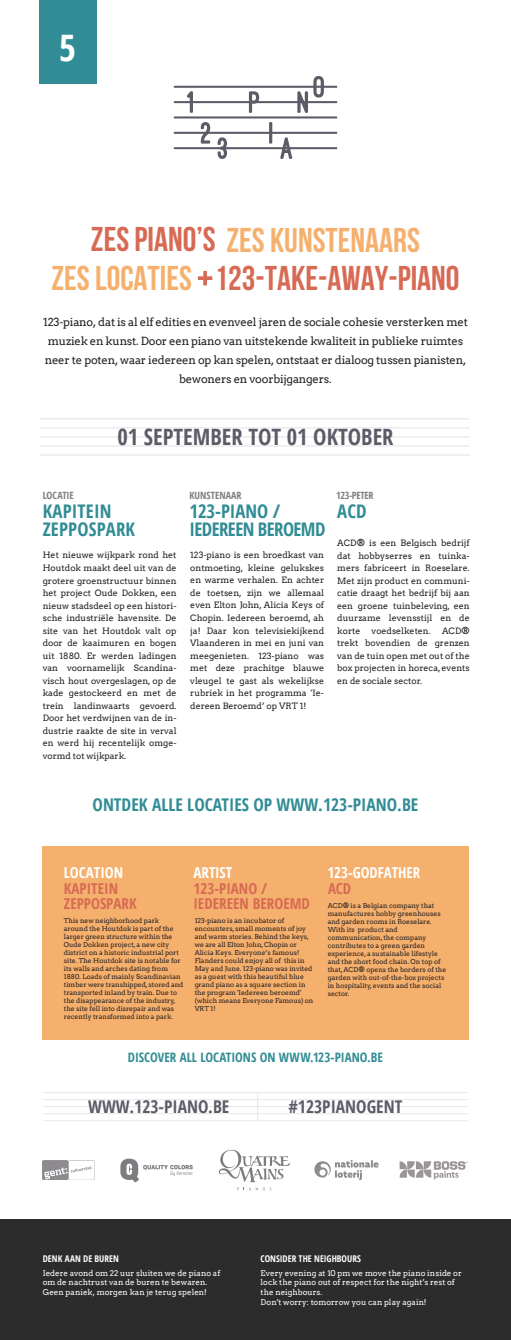
<style>
.page{position:relative;width:511px;height:1340px;background:#fff}
.page>*{position:absolute;margin:0;border:0;box-sizing:border-box;transform-origin:0 0}
.t1{font:700 condensed 36.48px "Open Sans";color:#fff}
.t2{font:34.38px/38.5px "Bebas Neue";color:#d76a54;text-align:center}
.t3{font:700 condensed 22.5px "Open Sans";color:#5e5b68}
.t4{font:700 condensed 18.75px/18.8px "Open Sans";letter-spacing:-.03em;color:#318c95}
.t5{font:700 condensed 18.75px/18.8px "Open Sans";letter-spacing:-.005em;color:#318c95}
.t6{font:700 condensed 17.5px "Open Sans";color:#318c95}
.t7{font:700 condensed 17.5px "Open Sans";color:#5e5b68}
.t8{font:700 condensed 15px/15px "Open Sans";color:#d76a54}
.t9{font:700 condensed 15px "Open Sans";color:#fff}
.t10{font:700 condensed 13px "Open Sans";color:#318c95}
.t11{font:11.25px/18.8px "Arvo";letter-spacing:-.02em;color:#231f20;text-align:center}
.t12{font:700 condensed 10px "Open Sans";letter-spacing:-.005em;color:#7e7c81}
.t13{font:700 condensed 10px "Open Sans";letter-spacing:-.03em;color:#7e7c81}
.t14{font:700 condensed 9.25px "Open Sans";color:#fff}
.t15{font:8.75px/12.5px "Arvo";color:#231f20;text-align:justify}
.t16{font:8px/9.8px "Arvo";color:#fff}
.t17{font:6.75px/8px "Arvo";color:#231f20}
.s1{color:#f6b06d}
</style>
<div class="page">
<div style="left:39px;top:0;width:57px;height:83px;background:#318c95"></div>
<div style="left:0;top:1219px;width:510px;height:120px;background:#2b2c2b"></div>
<div style="left:42px;top:846px;width:426px;height:193px;background:#f6b06d"></div>
<svg style="left:43px;top:1092px;width:425px;height:29px"></svg>
<svg style="left:198px;top:271px;width:14px;height:14px"></svg>
<hr style="left:173px;top:86px;width:164px;height:2px;background:#5e5b68">
<hr style="left:173px;top:101px;width:164px;height:2px;background:#5e5b68">
<hr style="left:173px;top:116px;width:164px;height:2px;background:#5e5b68">
<hr style="left:173px;top:132px;width:164px;height:2px;background:#5e5b68">
<hr style="left:173px;top:147px;width:164px;height:2px;background:#5e5b68">
<svg style="left:249px;top:91px;width:10px;height:22px"></svg>
<hr style="left:269px;top:122px;width:3px;height:22px;background:#5e5b68">
<svg style="left:280px;top:137px;width:12px;height:22px"></svg>
<svg style="left:297px;top:76px;width:26px;height:37px"></svg>
<svg style="left:186px;top:91px;width:7px;height:22px"></svg>
<svg style="left:200px;top:122px;width:10px;height:22px"></svg>
<svg style="left:217px;top:137px;width:10px;height:22px"></svg>
<hr style="left:39px;top:418px;width:430px;height:1px;background:#e6e7e9">
<hr style="left:39px;top:427px;width:430px;height:1px;background:#e6e7e9">
<hr style="left:39px;top:436px;width:430px;height:1px;background:#e6e7e9">
<hr style="left:39px;top:445px;width:430px;height:1px;background:#e6e7e9">
<hr style="left:39px;top:454px;width:430px;height:1px;background:#e6e7e9">
<img style="left:43px;top:1160px;width:51px;height:19px">
<svg style="left:314px;top:1159px;width:64px;height:21px"></svg>
<svg style="left:218px;top:1149px;width:71px;height:41px"></svg>
<img style="left:399px;top:1161px;width:69px;height:19px">
<svg style="left:120px;top:1158px;width:73px;height:24px"></svg>
<h1 class="t1" style="left:59px;top:22px;width:18px">5</h1>
<h2 class="t2" style="left:51px;top:220px;width:409px">ZES PIANO’S <span class="s1">ZES KUNSTENAARS<br>ZES LOCATIES</span> 123-TAKE-AWAY-PIANO</h2>
<p class="t11" style="left:43px;top:313px;width:426px">123-piano, dat is al elf edities en evenveel jaren de sociale cohesie versterken met muziek en kunst. Door een piano van uitstekende kwaliteit in publieke ruimtes neer te poten, waar iedereen op kan spelen, ontstaat er dialoog tussen pianisten, bewoners en voorbijgangers.</p>
<h3 class="t3" style="left:117px;top:421px;width:277px">01 SEPTEMBER TOT 01 OKTOBER</h3>
<p class="t12" style="left:43px;top:488px;width:32px">LOCATIE</p>
<h3 class="t5" style="left:43px;top:501px;width:94px">KAPITEIN<br>ZEPPOSPARK</h3>
<h3 class="t5" style="left:337px;top:501px;width:31px">ACD</h3>
<p class="t12" style="left:189px;top:488px;width:54px">KUNSTENAAR</p>
<h3 class="t4" style="left:189px;top:501px;width:137px">123-PIANO /<br>IEDEREEN BEROEMD</h3>
<p class="t13" style="left:336px;top:488px;width:39px">123-PETER</p>
<p class="t15" style="left:43px;top:549px;width:135px">Het nieuwe wijkpark rond het Houtdok maakt deel uit van de grotere groenstructuur binnen het project Oude Dokken, een nieuw stadsdeel op een histori&shy;sche industriële havensite. De site van het Houtdok valt op door de kaaimuren en bogen uit 1880. Er werden ladingen van voornamelijk Scandina&shy;visch hout overgeslagen, op de kade gestockeerd en met de trein landinwaarts gevoerd.<br>Door het verdwijnen van de in&shy;dustrie raakte de site in verval en werd hij recentelijk omge&shy;vormd tot wijkpark.</p>
<p class="t15" style="left:190px;top:549px;width:135px">123-piano is een broedkast van ontmoeting, kleine gelukskes en warme verhalen. En achter de toetsen, zijn we allemaal even Elton John, Alicia Keys of Chopin. Iedereen beroemd, ah ja! Daar kon televisiekijkend Vlaanderen in mei en juni van meegenieten. 123-piano was met deze prachitge blauwe vleugel te gast als wekelijkse rubriek in het programma ‘Ie&shy;dereen Beroemd’ op VRT 1!</p>
<p class="t15" style="left:337px;top:537px;width:134px">ACD® is een Belgisch bedrijf dat hobbyserres en tuinka&shy;mers fabriceert in Roeselare.<br>Met zijn product en communi&shy;catie draagt het bedrijf bij aan een groene tuinbeleving, een duurzame levensstijl en de korte</p>
<p class="t15" style="left:337px;top:624px;width:134px;text-indent:105px">ACD® trekt bovendien de grenzen van de tuin open met out of the box projecten in horeca, events en de sociale sector.</p>
<p class="t15" style="left:371px;top:624px;width:61px">voedselketen.</p>
<h3 class="t6" style="left:92px;top:792px;width:327px">ONTDEK ALLE LOCATIES OP WWW.123-PIANO.BE</h3>
<h3 class="t9" style="left:64px;top:862px;width:61px">LOCATION</h3>
<h3 class="t8" style="left:64px;top:880px;width:74px">KAPITEIN<br>ZEPPOSPARK</h3>
<p class="t17" style="left:64px;top:916px;width:121px">This new neighborhood park around the Houtdok is part of the larger green structure within the Oude Dokken project, a new city district on a historic industrial port site. The Houtdok site is notable for its walls and arches dating from 1880. Loads of mainly Scandinavian timber were transhipped, stored and transported inland by train. Due to the disappearance of the industry, the site fell into disrepair and was recently transformed into a park.</p>
<h3 class="t9" style="left:193px;top:862px;width:40px">ARTIST</h3>
<h3 class="t8" style="left:193px;top:880px;width:118px">123-PIANO /<br>IEDEREEN BEROEMD</h3>
<p class="t17" style="left:194px;top:917px;width:120px">123-piano is an incubator of encounters, small moments of joy and warm stories. Behind the keys, we are all Elton John, Chopin or<br>Alicia Keys. Everyone’s famous!<br>Flanders could enjoy all of this in<br>May and June. 123-piano was invited as a guest with this beautiful blue grand piano as a square section in the program 'Iedereen beroemd' (which means Everyone Famous) on<br>VRT 1!</p>
<h3 class="t9" style="left:327px;top:862px;width:94px">123-GODFATHER</h3>
<h3 class="t8" style="left:328px;top:880px;width:25px">ACD</h3>
<p class="t17" style="left:327px;top:902px;width:120px">ACD® is a Belgian company that manufactures hobby greenhouses and garden rooms in Roeselare.<br>With its product and communication, the company contributes to a green garden experience, a sustainable lifestyle and the short food chain. On top of that, ACD® opens the borders of the garden with out-of-the-box projects in hospitality, events and the social sector.</p>
<h3 class="t10" style="left:128px;top:1048px;width:256px">DISCOVER ALL LOCATIONS ON WWW.123-PIANO.BE</h3>
<h3 class="t7" style="left:88px;top:1094px;width:142px">WWW.123-PIANO.BE</h3>
<h3 class="t7" style="left:288px;top:1094px;width:115px">#123PIANOGENT</h3>
<p class="t14" style="left:43px;top:1252px;width:78px">DENK AAN DE BUREN</p>
<p class="t14" style="left:260px;top:1252px;width:102px">CONSIDER THE NEIGHBOURS</p>
<p class="t16" style="left:43px;top:1267px;width:179px">Iedere avond om 22 uur sluiten we de piano af om de nachtrust van de buren te bewaren.<br>Geen paniek, morgen kan je terug spelen!</p>
<p class="t16" style="left:260px;top:1267px;width:202px">Every evening at 10 pm we move the piano inside or lock the piano out of respect for the night’s rest of the neighbours.<br>Don’t worry: tomorrow you can play again!</p>
</div>
